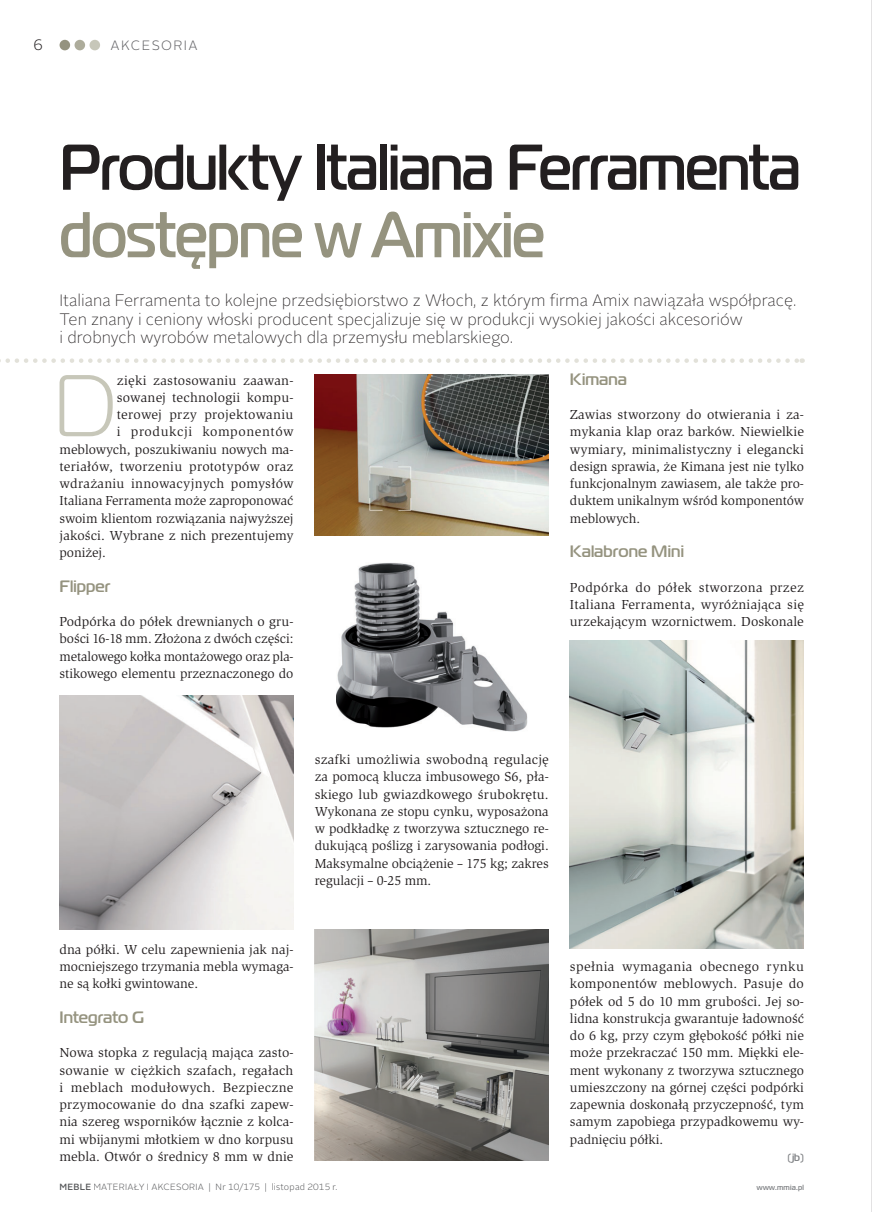
<style>
.page{position:relative;width:872px;height:1212px;background:#fff}
.page>*{position:absolute;margin:0;border:0;box-sizing:border-box;transform-origin:0 0}
.t1{font:87.45px "Magistral";color:#c7c7b9}
.t2{font:700 64.5px "Magistral";letter-spacing:-.015em;color:#231f20;scale:.9 1}
.t3{font:700 64.5px "Magistral";letter-spacing:-.015em;color:#95937f;scale:.9 1}
.t4{font:100 16.5px/18.8px "Alright Sans";color:#231f20}
.t5{font:700 16.5px "Magistral";letter-spacing:.005em;color:#95937f}
.t6{font:300 15px "Alright Sans";color:#231f20}
.t7{font:13.5px/17.2px "Slimbach Itc TOT";color:#231f20;text-align:justify}
.t8{font:13.5px "Slimbach Itc TOT";letter-spacing:.02em;color:#231f20}
.t9{font:13.5px "Slimbach Itc TOT";letter-spacing:.025em;color:#231f20}
.t10{font:13.5px "Slimbach Itc TOT";letter-spacing:.045em;color:#231f20}
.t11{font:300 13.5px "Alright Sans";letter-spacing:.1em;color:#636366}
.t12{font:700 10.5px "Magistral";color:#808285}
.t13{font:300 9px "Alright Sans";letter-spacing:.025em;color:#57585a}
.t14{font:700 7.5px "Magistral";letter-spacing:.03em;color:#808285}
.s1{font-weight:500}
</style>
<div class="page">
<svg style="left:871px;top:0;width:1px;height:1212px"></svg>
<img style="left:60px;top:695px;width:233px;height:234px">
<img style="left:336px;top:563px;width:191px;height:168px">
<img style="left:315px;top:374px;width:234px;height:161px">
<img style="left:315px;top:929px;width:234px;height:232px">
<img style="left:570px;top:641px;width:234px;height:307px">
<svg style="left:0;top:358px;width:802px;height:5px"></svg>
<div style="left:60px;top:40px;width:10px;height:10px;background:#95937f;border-radius:50%"></div>
<div style="left:75px;top:40px;width:10px;height:10px;background:#adac9b;border-radius:50%"></div>
<div style="left:89px;top:40px;width:11px;height:10px;background:#c7c7b9;border-radius:50%"></div>
<p class="t6" style="left:33px;top:39px;width:11px">6</p>
<p class="t11" style="left:111px;top:40px;width:88px">AKCESORIA</p>
<h2 class="t2" style="left:60px;top:145px;width:825px">Produkty Italiana Ferramenta</h2>
<h2 class="t3" style="left:60px;top:212px;width:541px">dostępne w Amixie</h2>
<p class="t4" style="left:60px;top:292px;width:738px">Italiana Ferramenta to kolejne przedsiębiorstwo z Włoch, z którym firma Amix nawiązała współpracę.<br>Ten znany i ceniony włoski producent specjalizuje się w produkcji wysokiej jakości akcesoriów<br>i drobnych wyrobów metalowych dla przemysłu meblarskiego.</p>
<h1 class="t1" style="left:53px;top:375px;width:65px">D</h1>
<p class="t8" style="left:117px;top:375px;width:178px">zięki zastosowaniu zaawan-</p>
<p class="t8" style="left:117px;top:392px;width:178px">sowanej technologii kompu-</p>
<p class="t9" style="left:117px;top:409px;width:178px">terowej przy projektowaniu</p>
<p class="t10" style="left:117px;top:427px;width:178px">i produkcji komponentów</p>
<p class="t7" style="left:60px;top:442px;width:235px">meblowych, poszukiwaniu nowych ma-</p>
<p class="t9" style="left:60px;top:461px;width:235px">teriałów, tworzeniu prototypów oraz</p>
<p class="t8" style="left:60px;top:478px;width:235px">wdrażaniu innowacyjnych pomysłów</p>
<p class="t7" style="left:60px;top:493px;width:235px">Italiana Ferramenta może zaproponować</p>
<p class="t7" style="left:60px;top:511px;width:235px">swoim klientom rozwiązania najwyższej</p>
<p class="t7" style="left:60px;top:528px;width:235px">jakości. Wybrane z nich prezentujemy</p>
<p class="t7" style="left:60px;top:545px;width:48px">poniżej.</p>
<p class="t5" style="left:60px;top:580px;width:52px">Flipper</p>
<p class="t7" style="left:60px;top:614px;width:235px">Podpórka do półek drewnianych o gru&shy;bości 16-18 mm. Złożona z dwóch części: metalowego kołka montażowego oraz pla&shy;stikowego elementu przeznaczonego do</p>
<p class="t5" style="left:570px;top:373px;width:59px">Kimana</p>
<p class="t7" style="left:570px;top:407px;width:235px">Zawias stworzony do otwierania i za&shy;mykania klap oraz barków. Niewielkie wymiary, minimalistyczny i elegancki design sprawia, że Kimana jest nie tylko funkcjonalnym zawiasem, ale także pro&shy;duktem unikalnym wśród komponentów meblowych.</p>
<p class="t5" style="left:570px;top:545px;width:115px">Kalabrone Mini</p>
<p class="t7" style="left:570px;top:580px;width:235px">Podpórka do półek stworzona przez Italiana Ferramenta, wyróżniająca się urzekającym wzornictwem. Doskonale</p>
<p class="t7" style="left:315px;top:752px;width:235px">szafki umożliwia swobodną regulację za pomocą klucza imbusowego S6, pła&shy;skiego lub gwiazdkowego śrubokrętu.<br>Wykonana ze stopu cynku, wyposażona w podkładkę z tworzywa sztucznego re&shy;dukującą poślizg i zarysowania podłogi.<br>Maksymalne obciążenie – 175 kg; zakres regulacji – 0-25 mm.</p>
<p class="t7" style="left:60px;top:942px;width:235px">dna półki. W celu zapewnienia jak naj&shy;mocniejszego trzymania mebla wymaga&shy;ne są kołki gwintowane.</p>
<p class="t5" style="left:60px;top:1011px;width:86px">Integrato G</p>
<p class="t7" style="left:60px;top:1045px;width:235px">Nowa stopka z regulacją mająca zasto&shy;sowanie w ciężkich szafach, regałach i meblach modułowych. Bezpieczne przymocowanie do dna szafki zapew&shy;nia szereg wsporników łącznie z kolca&shy;mi wbijanymi młotkiem w dno korpusu mebla. Otwór o średnicy 8 mm w dnie</p>
<p class="t7" style="left:570px;top:959px;width:235px">spełnia wymagania obecnego rynku komponentów meblowych. Pasuje do półek od 5 do 10 mm grubości. Jej so&shy;lidna konstrukcja gwarantuje ładowność do 6 kg, przy czym głębokość półki nie może przekraczać 150 mm. Miękki ele&shy;ment wykonany z tworzywa sztucznego umieszczony na górnej części podpórki zapewnia doskonałą przyczepność, tym samym zapobiega przypadkowemu wy&shy;padnięciu półki.</p>
<p class="t12" style="left:787px;top:1153px;width:18px">(jb)</p>
<p class="t13" style="left:60px;top:1183px;width:279px"><span class="s1">MEBLE</span> MATERIAŁY I AKCESORIA | Nr 10/175 | listopad 2015 r.</p>
<p class="t14" style="left:756px;top:1184px;width:49px">www.mmia.pl</p>
</div>
